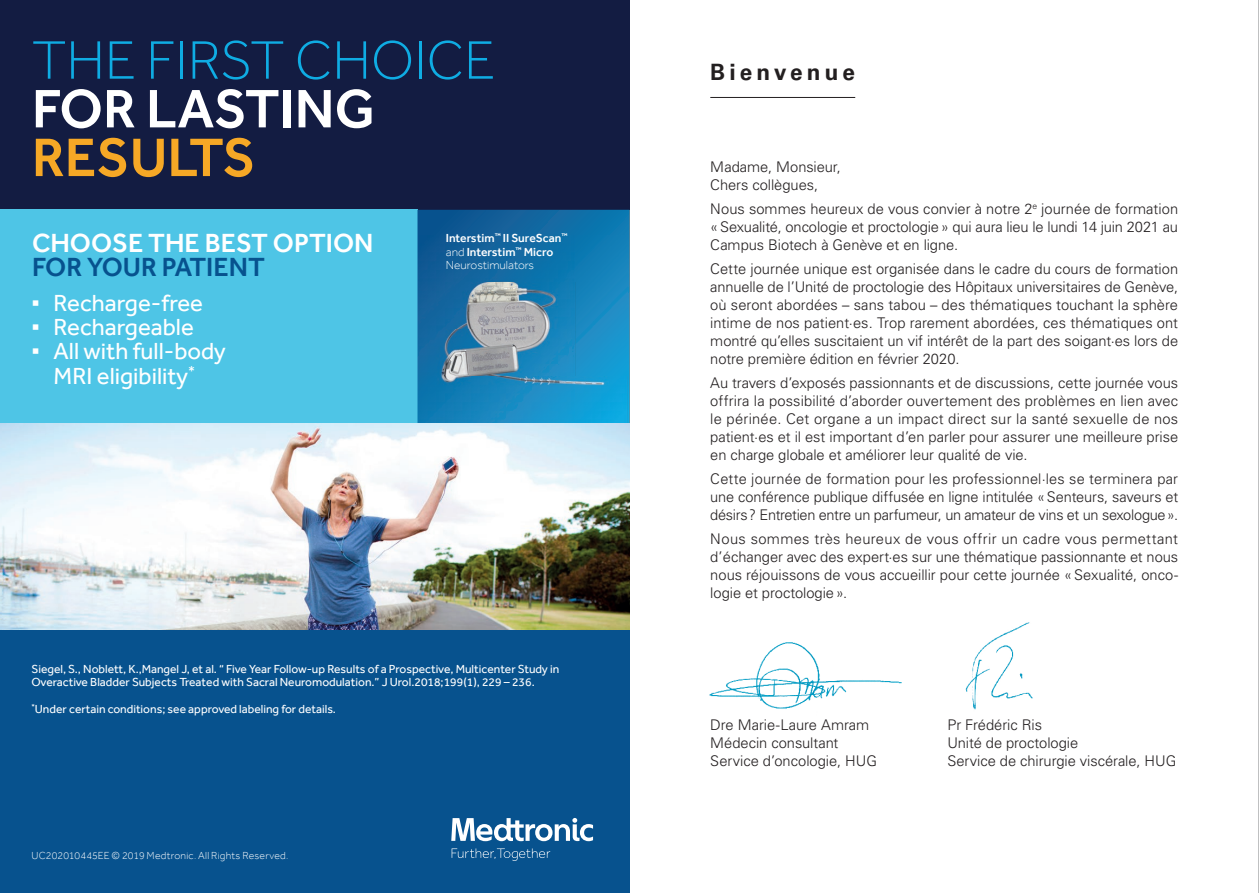
<style>
.page{position:relative;width:1259px;height:893px;background:#fff}
.page>*{position:absolute;margin:0;border:0;box-sizing:border-box;transform-origin:0 0}
.t1{font:300 55.95px "Effra";color:#0face3}
.t2{font:500 55.95px "Effra";color:#fff}
.t3{font:500 55.95px "Effra";color:#f6a826}
.t4{font:500 27px "Effra";color:#fff}
.t5{font:500 27px "Effra";color:#07528e}
.t6{font:24px/24.5px "Effra";color:#fff;text-align:center}
.t7{font:700 22.5px "Univers LT Std";letter-spacing:.18em;color:#231f20}
.t8{font:300 14.7px/18px "Univers LT Std";letter-spacing:-.005em;color:#231f20;text-align:justify}
.t9{font:12px/13.5px "Effra";color:#fff}
.t10{font:500 12px/13.5px "Effra";color:#fff}
.t11{font:300 10.5px "Effra";letter-spacing:.015em;color:#fff}
.s1{font-family:"Arial"}
.s2{font-weight:300}
</style>
<div class="page">
<hr style="left:710px;top:97px;width:145px;height:1px;background:#231f20">
<img style="left:965px;top:622px;width:68px;height:88px">
<img style="left:709px;top:642px;width:193px;height:67px">
<hr style="left:629px;top:0;width:1px;height:893px;background:#808285">
<hr style="left:1258px;top:0;width:1px;height:893px;background:#808285">
<div style="left:0;top:0;width:629px;height:210px;background:#131c42"></div>
<div style="left:0;top:629px;width:629px;height:264px;background:#07528e"></div>
<div style="left:0;top:210px;width:417px;height:214px;background:#4ec5e6"></div>
<svg style="left:417px;top:210px;width:212px;height:214px"></svg>
<img style="left:420px;top:236px;width:207px;height:188px">
<img style="left:0;top:424px;width:629px;height:205px">
<svg style="left:451px;top:818px;width:142px;height:43px"></svg>
<h1 class="t1" style="left:32px;top:29px;width:465px">THE FIRST CHOICE</h1>
<h1 class="t2" style="left:32px;top:75px;width:345px">FOR LASTING</h1>
<h1 class="t3" style="left:32px;top:124px;width:225px">RESULTS</h1>
<h2 class="t4" style="left:32px;top:227px;width:343px">CHOOSE THE BEST OPTION</h2>
<h2 class="t5" style="left:32px;top:250px;width:234px">FOR YOUR PATIENT</h2>
<h3 class="t6" style="left:31px;top:290px;width:173px"><span class="s1">▪</span> Recharge-free</h3>
<h3 class="t6" style="left:31px;top:314px;width:164px"><span class="s1">▪</span> Rechargeable</h3>
<h3 class="t6" style="left:31px;top:339px;width:196px"><span class="s1">▪</span> All with full-body<br>MRI eligibility<sup>*</sup></h3>
<p class="t10" style="left:446px;top:231px;width:123px">Interstim<sup>™</sup> II SureScan<sup>™ </sup><span class="s2">and</span> Interstim<sup>™</sup> Micro<br><span class="s2">Neurostimulators</span></p>
<p class="t9" style="left:31px;top:662px;width:529px">Siegel, S., Noblett, K.,Mangel J, et al. “ Five Year Follow-up Results of a Prospective, Multicenter Study in<br>Overactive Bladder Subjects Treated with Sacral Neuromodulation.” J Urol.2018;199(1), 229 – 236.</p>
<p class="t9" style="left:31px;top:702px;width:306px"><sup>*</sup>Under certain conditions; see approved labeling for details.</p>
<p class="t11" style="left:31px;top:849px;width:258px">UC202010445EE © 2019 Medtronic. All Rights Reserved.</p>
<h3 class="t7" style="left:710px;top:59px;width:146px">Bienvenue</h3>
<p class="t8" style="left:710px;top:158px;width:132px">Madame, Monsieur,<br>Chers collègues,</p>
<p class="t8" style="left:710px;top:200px;width:469px">Nous sommes heureux de vous convier à notre 2<sup>e</sup> journée de formation «Sexualité, oncologie et proctologie» qui aura lieu le lundi 14 juin 2021 au Campus Biotech à Genève et en ligne.</p>
<p class="t8" style="left:710px;top:260px;width:469px">Cette journée unique est organisée dans le cadre du cours de formation annuelle de l’Unité de proctologie des Hôpitaux universitaires de Genève, où seront abordées – sans tabou – des thématiques touchant la sphère intime de nos patient·es. Trop rarement abordées, ces thématiques ont montré qu’elles suscitaient un vif intérêt de la part des soigant·es lors de notre première édition en février 2020.</p>
<p class="t8" style="left:710px;top:374px;width:469px">Au travers d’exposés passionnants et de discussions, cette journée vous offrira la possibilité d’aborder ouvertement des problèmes en lien avec le périnée. Cet organe a un impact direct sur la santé sexuelle de nos patient·es et il est important d’en parler pour assurer une meilleure prise en charge globale et améliorer leur qualité de vie.</p>
<p class="t8" style="left:710px;top:470px;width:469px">Cette journée de formation pour les professionnel·les se terminera par une conférence publique diffusée en ligne intitulée «Senteurs, saveurs et désirs? Entretien entre un parfumeur, un amateur de vins et un sexologue».</p>
<p class="t8" style="left:710px;top:530px;width:469px">Nous sommes très heureux de vous offrir un cadre vous permettant d’échanger avec des expert·es sur une thématique passionnante et nous nous réjouissons de vous accueillir pour cette journée «Sexualité, onco&shy;logie et proctologie».</p>
<p class="t8" style="left:710px;top:716px;width:160px">Dre Marie-Laure Amram</p>
<p class="t8" style="left:947px;top:716px;width:96px">Pr Frédéric Ris</p>
<p class="t8" style="left:710px;top:734px;width:130px">Médecin consultant</p>
<p class="t8" style="left:947px;top:734px;width:132px">Unité de proctologie</p>
<p class="t8" style="left:710px;top:752px;width:168px">Service d’oncologie, HUG</p>
<p class="t8" style="left:947px;top:752px;width:230px">Service de chirurgie viscérale, HUG</p>
</div>
